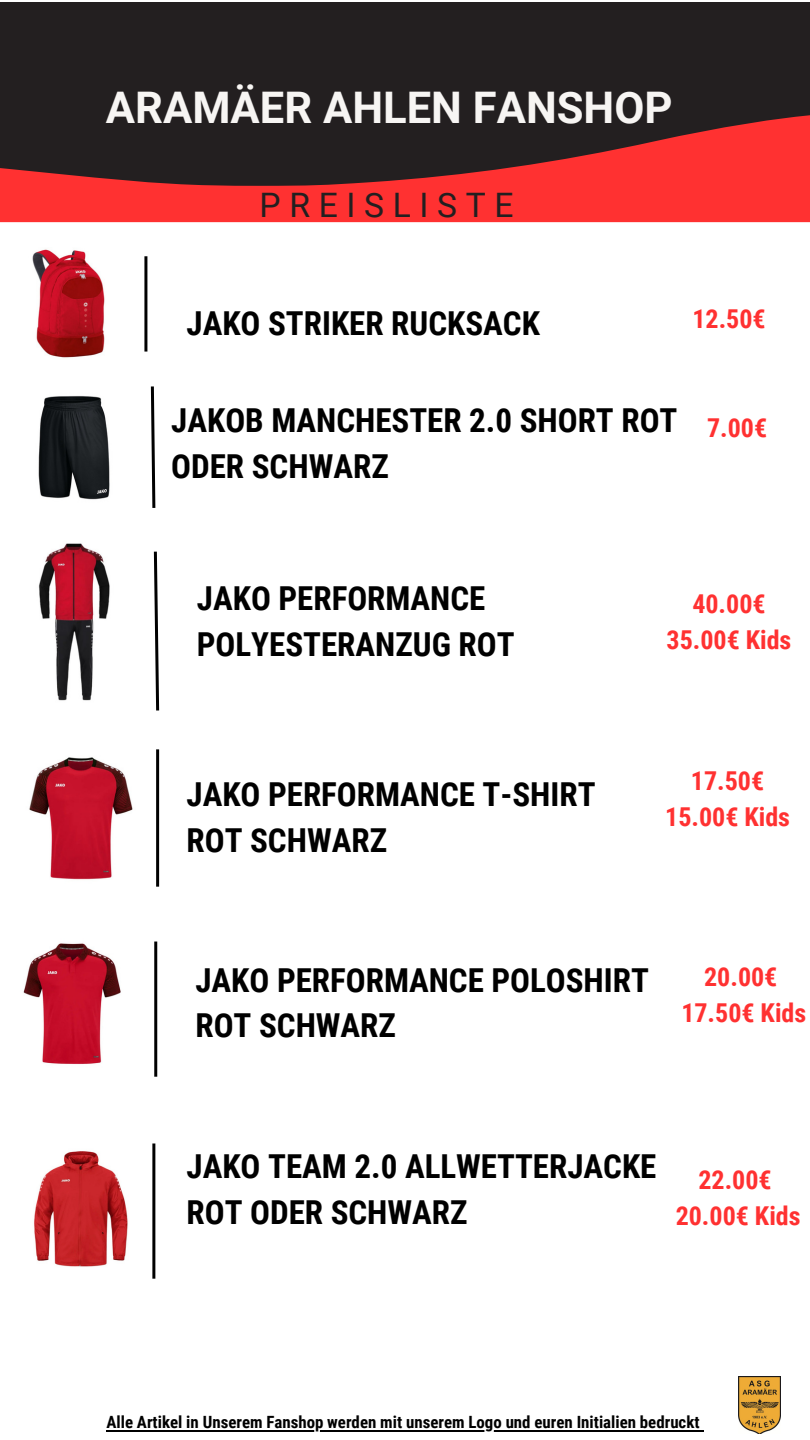
<style>
.page{position:relative;width:810px;height:1440px;background:#fff}
.page>*{position:absolute;margin:0;border:0;box-sizing:border-box;transform-origin:0 0}
.t1{font:700 43.6px "Roboto";color:#f7f5f3}
.t2{font:33.7px "Roboto";letter-spacing:.255em;color:#231f20}
.t3{font:700 33px/45.8px "Roboto Condensed";color:#000}
.t4{font:700 26px/36px "Roboto Condensed";color:#ff3131;text-align:center}
.t5{font:700 16.9px "Roboto Condensed";color:#000}
</style>
<div class="page">
<div style="left:0;top:3px;width:810px;height:207px;background:#231f20"></div>
<hr style="left:144px;top:256px;width:3px;height:96px;background:#000">
<svg style="left:150px;top:386px;width:6px;height:122px"></svg>
<hr style="left:156px;top:749px;width:3px;height:138px;background:#000">
<hr style="left:154px;top:942px;width:3px;height:135px;background:#000">
<svg style="left:0;top:115px;width:810px;height:107px;fill:#ff3131"></svg>
<img style="left:38px;top:543px;width:72px;height:158px">
<img style="left:29px;top:757px;width:104px;height:123px">
<img style="left:23px;top:943px;width:98px;height:121px">
<img style="left:738px;top:1376px;width:43px;height:57px">
<img style="left:32px;top:249px;width:73px;height:109px">
<img style="left:34px;top:1151px;width:94px;height:116px">
<hr style="left:152px;top:1143px;width:3px;height:136px;background:#000">
<svg style="left:153px;top:551px;width:7px;height:160px"></svg>
<img style="left:38px;top:396px;width:72px;height:104px">
<hr style="left:106px;top:1430px;width:594px;height:1px;background:#000">
<h3 class="t1" style="left:106px;top:82px;width:568px">ARAMÄER AHLEN FANSHOP</h3>
<p class="t2" style="left:260px;top:186px;width:256px">PREISLISTE</p>
<p class="t3" style="left:187px;top:301px;width:355px">JAKO STRIKER RUCKSACK</p>
<h2 class="t4" style="left:692px;top:301px;width:75px">12.50€</h2>
<h2 class="t3" style="left:171px;top:398px;width:508px">JAKOB MANCHESTER 2.0 SHORT ROT<br>ODER SCHWARZ</h2>
<h4 class="t4" style="left:707px;top:410px;width:62px">7.00€</h4>
<h1 class="t3" style="left:197px;top:576px;width:319px">JAKO PERFORMANCE<br>POLYESTERANZUG ROT</h1>
<p class="t3" style="left:187px;top:772px;width:411px">JAKO PERFORMANCE T-SHIRT<br>ROT SCHWARZ</p>
<h2 class="t4" style="left:667px;top:586px;width:126px">40.00€<br>35.00€ Kids</h2>
<p class="t4" style="left:665px;top:763px;width:126px">17.50€<br>15.00€ Kids</p>
<h4 class="t3" style="left:195px;top:957px;width:455px">JAKO PERFORMANCE POLOSHIRT<br>ROT SCHWARZ</h4>
<p class="t4" style="left:681px;top:959px;width:126px">20.00€<br>17.50€ Kids</p>
<p class="t3" style="left:187px;top:1144px;width:471px">JAKO TEAM 2.0 ALLWETTERJACKE<br>ROT ODER SCHWARZ</p>
<p class="t4" style="left:676px;top:1162px;width:126px">22.00€<br>20.00€ Kids</p>
<h4 class="t5" style="left:106px;top:1413px;width:595px">Alle Artikel in Unserem Fanshop werden mit unserem Logo und euren Initialien bedruckt</h4>
</div>
